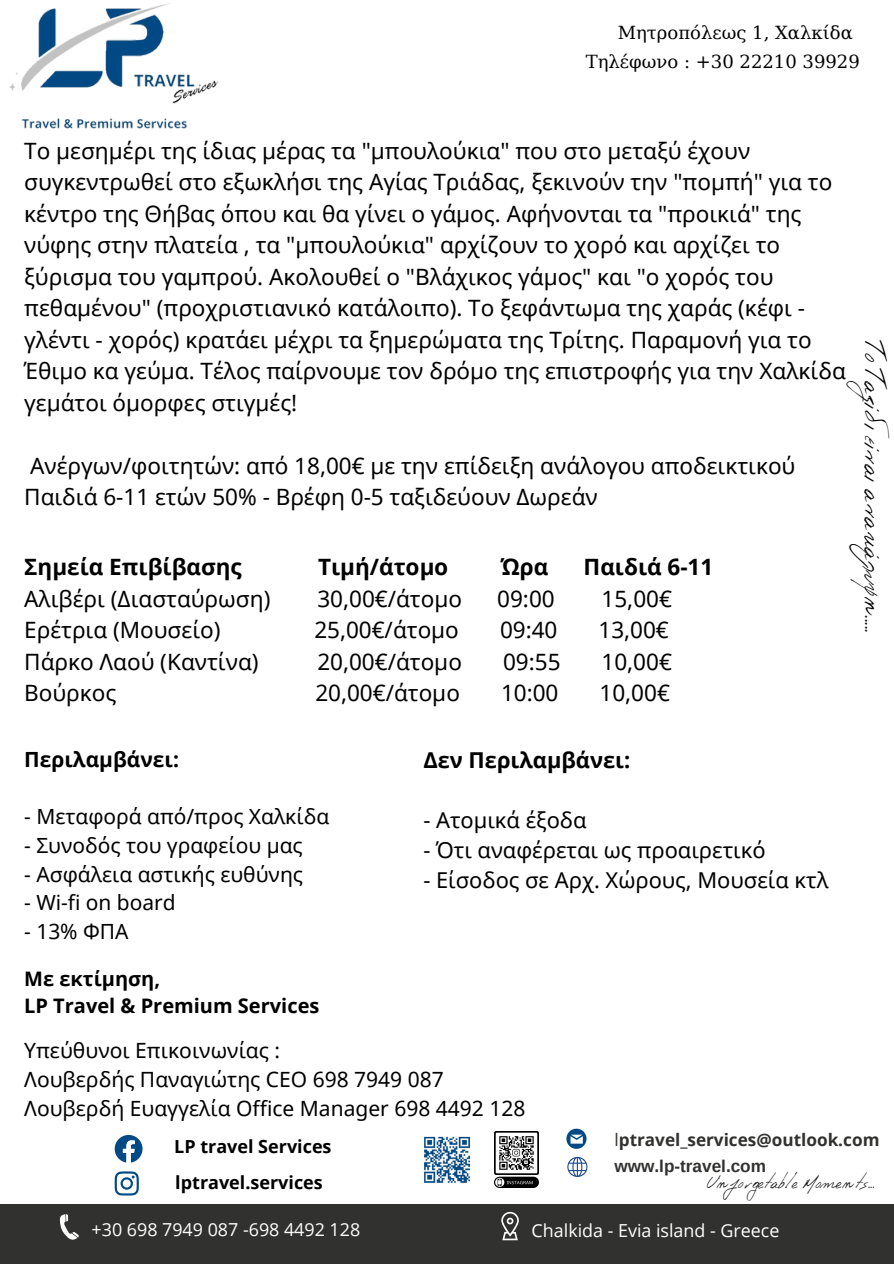
<style>
.page{position:relative;width:894px;height:1264px;background:#fff}
.page>*{position:absolute;margin:0;border:0;box-sizing:border-box;transform-origin:0 0}
.t1{font:43.95px "Aka Acid GR Fifindrel";color:#000}
.t2{font:28.2px "Aka Acid GR Fifindrel";color:#131414}
.t3{font:22.5px/31.5px "Noto Sans";color:#000}
.t4{font:700 22.5px "Noto Sans";color:#000}
.t5{font:21.9px "Noto Sans";color:#000}
.t6{font:700 21.9px "Noto Sans";color:#000}
.t7{font:21px/29.2px "Noto Sans";color:#000}
.t8{font:20.85px "Noto Sans";color:#000}
.t9{font:700 20.85px "Noto Sans";color:#000}
.t10{font:700 19.95px/27px "Noto Sans";color:#000}
.t11{font:18px "DejaVu Serif";color:#000}
.t12{font:700 18px "Noto Sans";color:#000}
.t13{font:17.85px "Open Sans";color:#fff}
.t14{font:700 17.1px "Open Sans";color:#313130}
.t15{font:700 17.1px "Arimo";color:#313130}
.s1{font-weight:400}
</style>
<div class="page">
<svg style="left:566px;top:1128px;width:20px;height:20px"></svg>
<div style="left:0;top:1204px;width:893px;height:59px;background:#313130"></div>
<svg style="left:60px;top:1214px;width:19px;height:25px"></svg>
<svg style="left:115px;top:1135px;width:27px;height:27px"></svg>
<svg style="left:115px;top:1171px;width:23px;height:23px"></svg>
<svg style="left:501px;top:1211px;width:17px;height:28px"></svg>
<img style="left:424px;top:1136px;width:46px;height:47px">
<img style="left:494px;top:1131px;width:44px;height:56px">
<svg style="left:567px;top:1156px;width:20px;height:20px"></svg>
<img style="left:9px;top:3px;width:210px;height:126px">
<h4 class="t11" style="left:617px;top:22px;width:236px">Μητροπόλεως 1, Χαλκίδα</h4>
<h3 class="t11" style="left:585px;top:51px;width:275px">Τηλέφωνο : +30 22210 39929</h3>
<p class="t3" style="left:24px;top:134px;width:822px">Το μεσημέρι της ίδιας μέρας τα "μπουλούκια" που στο μεταξύ έχουν συγκεντρωθεί στο εξωκλήσι της Αγίας Τριάδας, ξεκινούν την "πομπή" για το κέντρο της Θήβας όπου και θα γίνει ο γάμος. Αφήνονται τα "προικιά" της νύφης στην πλατεία , τα "μπουλούκια" αρχίζουν το χορό και αρχίζει το ξύρισμα του γαμπρού. Ακολουθεί ο "Βλάχικος γάμος" και "ο χορός του πεθαμένου" (προχριστιανικό κατάλοιπο). Το ξεφάντωμα της χαράς (κέφι - γλέντι - χορός) κρατάει μέχρι τα ξημερώματα της Τρίτης. Παραμονή για το Έθιμο κα γεύμα. Τέλος παίρνουμε τον δρόμο της επιστροφής για την Χαλκίδα γεμάτοι όμορφες στιγμές!</p>
<h5 class="t3" style="left:24px;top:449px;width:772px">Ανέργων/φοιτητών: από 18,00€ με την επίδειξη ανάλογου αποδεικτικού<br>Παιδιά 6-11 ετών 50% - Βρέφη 0-5 ταξιδεύουν Δωρεάν</h5>
<p class="t1" style="left:890px;top:339px;width:296px;rotate:90deg">Το Ταξίδι είναιανακάλυψη .</p>
<p class="t4" style="left:24px;top:551px;width:219px">Σημεία Επιβίβασης</p>
<p class="t4" style="left:318px;top:551px;width:132px">Τιμή/άτομο</p>
<p class="t4" style="left:501px;top:551px;width:49px">Ώρα</p>
<p class="t4" style="left:583px;top:551px;width:131px">Παιδιά 6-11</p>
<p class="t3" style="left:24px;top:582px;width:247px">Αλιβέρι (Διασταύρωση)</p>
<p class="t3" style="left:317px;top:582px;width:146px">30,00€/άτομο</p>
<p class="t3" style="left:497px;top:582px;width:59px">09:00</p>
<p class="t3" style="left:601px;top:582px;width:72px">15,00€</p>
<p class="t3" style="left:24px;top:613px;width:198px">Ερέτρια (Μουσείο)</p>
<p class="t3" style="left:314px;top:613px;width:146px">25,00€/άτομο</p>
<p class="t3" style="left:500px;top:613px;width:59px">09:40</p>
<p class="t3" style="left:598px;top:613px;width:72px">13,00€</p>
<p class="t3" style="left:24px;top:645px;width:236px">Πάρκο Λαού (Καντίνα)</p>
<p class="t3" style="left:317px;top:645px;width:146px">20,00€/άτομο</p>
<p class="t3" style="left:503px;top:645px;width:59px">09:55</p>
<p class="t3" style="left:601px;top:645px;width:72px">10,00€</p>
<p class="t3" style="left:24px;top:676px;width:94px">Βούρκος</p>
<p class="t3" style="left:315px;top:676px;width:146px">20,00€/άτομο</p>
<p class="t3" style="left:501px;top:676px;width:59px">10:00</p>
<p class="t3" style="left:599px;top:676px;width:72px">10,00€</p>
<h4 class="t9" style="left:24px;top:744px;width:156px">Περιλαμβάνει:</h4>
<h5 class="t8" style="left:24px;top:801px;width:306px">- Μεταφορά από/προς Χαλκίδα</h5>
<h5 class="t8" style="left:24px;top:830px;width:280px">- Συνοδός του γραφείου μας</h5>
<h5 class="t8" style="left:24px;top:859px;width:280px">- Ασφάλεια αστικής ευθύνης</h5>
<h5 class="t8" style="left:24px;top:888px;width:153px">- Wi-fi on board</h5>
<h5 class="t8" style="left:24px;top:917px;width:106px">- 13% ΦΠΑ</h5>
<p class="t10" style="left:24px;top:965px;width:296px">Με εκτίμηση,<br>LP Travel &amp; Premium Services</p>
<h4 class="t6" style="left:423px;top:744px;width:208px">Δεν Περιλαμβάνει:</h4>
<p class="t5" style="left:423px;top:804px;width:165px">- Ατομικά έξοδα</p>
<p class="t5" style="left:423px;top:834px;width:343px">- Ότι αναφέρεται ως προαιρετικό</p>
<p class="t5" style="left:423px;top:864px;width:406px">- Είσοδος σε Αρχ. Χώρους, Μουσεία κτλ</p>
<p class="t7" style="left:24px;top:1035px;width:502px">Υπεύθυνοι Επικοινωνίας :<br>Λουβερδής Παναγιώτης CEO 698 7949 087<br>Λουβερδή Ευαγγελία Office Manager 698 4492 128</p>
<h6 class="t14" style="left:614px;top:1128px;width:266px"><span class="s1">l</span>ptravel_services@outlook.com</h6>
<h4 class="t12" style="left:174px;top:1133px;width:159px">LP travel Services</h4>
<h4 class="t12" style="left:175px;top:1169px;width:149px">lptravel.services</h4>
<h4 class="t2" style="left:706px;top:1171px;width:170px">Unforgetable Moments .</h4>
<h3 class="t15" style="left:614px;top:1156px;width:153px">www.lp-travel.com</h3>
<h6 class="t13" style="left:92px;top:1217px;width:270px">+30 698 7949 087 -698 4492 128</h6>
<h1 class="t13" style="left:531px;top:1217px;width:249px">Chalkida - Evia island - Greece</h1>
</div>
